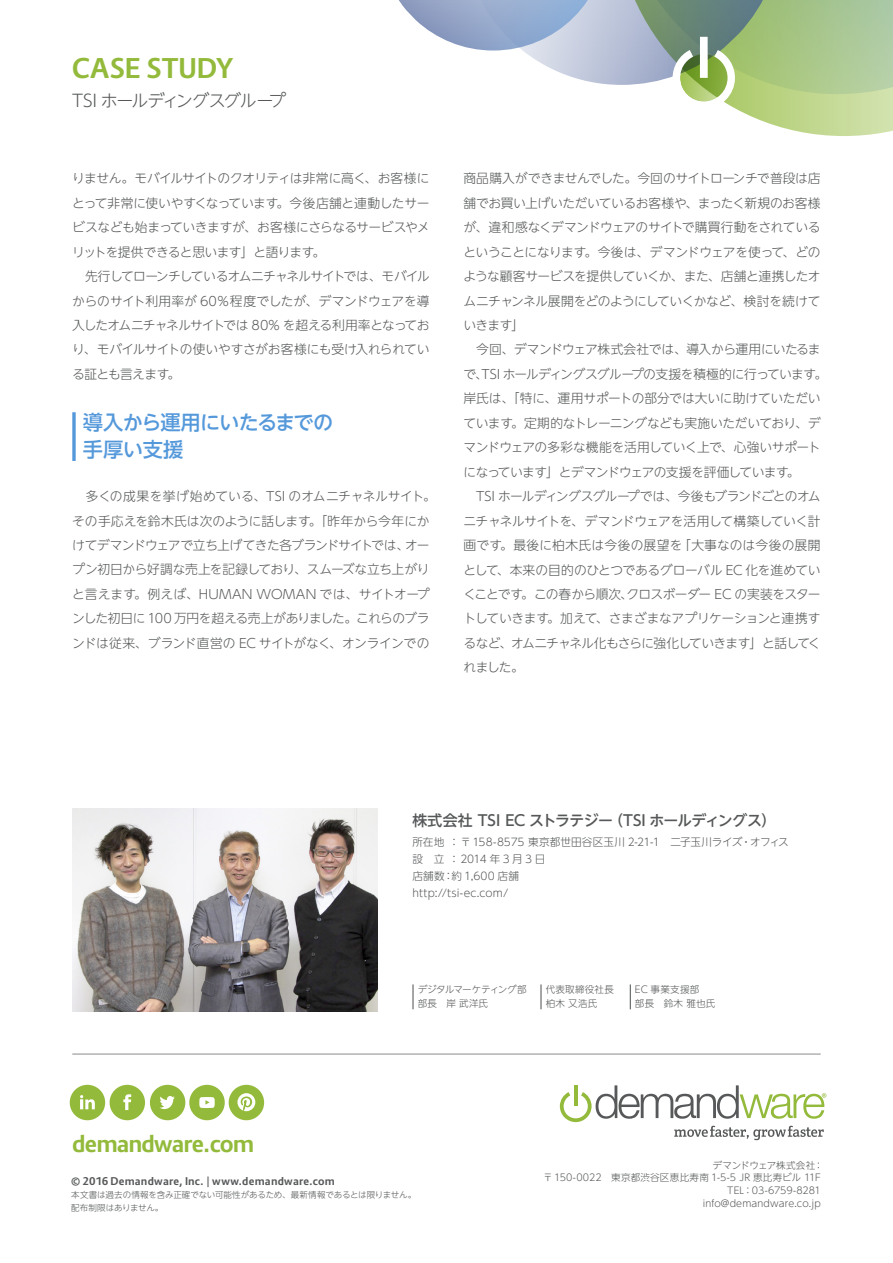
<style>
.page{position:relative;width:893px;height:1263px;background:#fff}
.page>*{position:absolute;margin:0;border:0;box-sizing:border-box;transform-origin:0 0}
.t1{font:700 27px "Route 159";color:#93ba3b}
.t2{font:700 22.8px "Route 159";letter-spacing:-.04em;color:#93ba3b}
.t3{font:500 20.25px/27.6px "UD Shin Go NT Pr 6 N";letter-spacing:-.03em;color:#5599db}
.t4{font:300 16.95px "UD Shin Go NT Pr 6 N";letter-spacing:-.08em;color:#565859}
.t5{font:500 14.85px "UD Shin Go NT Pr 6 N";letter-spacing:-.03em;color:#565859}
.t6{font:300 12.75px/24.5px "UD Shin Go NT Pr 6 N";letter-spacing:-.03em;color:#565859}
.t7{font:300 10.65px/17px "UD Shin Go NT Pr 6 N";letter-spacing:.01em;color:#565859}
.t8{font:700 10.65px "Route 159";letter-spacing:.02em;color:#565859}
.t9{font:300 9.6px/12.8px "UD Shin Go NT Pr 6 N";letter-spacing:.01em;color:#565859}
.t10{font:300 9.6px/13.8px "UD Shin Go NT Pr 6 N";letter-spacing:-.025em;color:#565859}
.t11{font:300 8.55px/12.8px "UD Shin Go NT Pr 6 N";letter-spacing:-.02em;color:#565859}
</style>
<div class="page">
<svg style="left:399px;top:0;width:494px;height:136px"></svg>
<div style="left:70px;top:1085px;width:35px;height:35px;background:#93ba3b;border-radius:50%"></div>
<svg style="left:80px;top:1095px;width:15px;height:14px"></svg>
<div style="left:110px;top:1085px;width:35px;height:35px;background:#93ba3b;border-radius:50%"></div>
<svg style="left:123px;top:1094px;width:8px;height:16px"></svg>
<div style="left:150px;top:1085px;width:35px;height:35px;background:#93ba3b;border-radius:50%"></div>
<svg style="left:160px;top:1096px;width:15px;height:13px"></svg>
<div style="left:189px;top:1085px;width:36px;height:35px;background:#93ba3b;border-radius:50%"></div>
<svg style="left:199px;top:1097px;width:16px;height:11px"></svg>
<div style="left:229px;top:1085px;width:35px;height:35px;background:#93ba3b;border-radius:50%"></div>
<svg style="left:237px;top:1093px;width:18px;height:18px"></svg>
<hr style="left:72px;top:1053px;width:749px;height:2px;background:#b1b2b1">
<svg style="left:560px;top:1085px;width:266px;height:55px"></svg>
<img style="left:72px;top:808px;width:306px;height:204px">
<hr style="left:412px;top:984px;width:2px;height:25px;background:#565859">
<svg style="left:540px;top:984px;width:1px;height:25px"></svg>
<svg style="left:630px;top:984px;width:1px;height:25px"></svg>
<svg style="left:72px;top:412px;width:4px;height:49px"></svg>
<h1 class="t1" style="left:72px;top:53px;width:163px">CASE STUDY</h1>
<h3 class="t4" style="left:72px;top:87px;width:215px">TSI ホールディングスグループ</h3>
<p class="t6" style="left:72px;top:166px;width:359px">りません。モバイルサイトのクオリティは非常に高く、お客様にとって非常に使いやすくなっています。今後店舗と連動したサービスなども始まっていきますが、お客様にさらなるサービスやメリットを提供できると思います」と語ります。<br>　先行してローンチしているオムニチャネルサイトでは、モバイルからのサイト利用率が 60％程度でしたが、デマンドウェアを導入したオムニチャネルサイトでは 80% を超える利用率となっており、モバイルサイトの使いやすさがお客様にも受け入れられている証とも言えます。</p>
<h3 class="t3" style="left:83px;top:408px;width:252px">導入から運用にいたるまでの手厚い支援</h3>
<p class="t6" style="left:72px;top:484px;width:365px">　多くの成果を挙げ始めている、TSI のオムニチャネルサイト。その手応えを鈴木氏は次のように話します。「昨年から今年にかけてデマンドウェアで立ち上げてきた各ブランドサイトでは、オープン初日から好調な売上を記録しており、スムーズな立ち上がりと言えます。例えば、HUMAN WOMAN では、サイトオープンした初日に 100 万円を超える売上がありました。これらのブランドは従来、ブランド直営の EC サイトがなく、オンラインでの</p>
<p class="t6" style="left:463px;top:166px;width:365px">商品購入ができませんでした。今回のサイトローンチで普段は店舗でお買い上げいただいているお客様や、まったく新規のお客様が、違和感なくデマンドウェアのサイトで購買行動をされているということになります。今後は、デマンドウェアを使って、どのような顧客サービスを提供していくか、また、店舗と連携したオムニチャンネル展開をどのようにしていくかなど、検討を続けていきます」<br>　今回、デマンドウェア株式会社では、導入から運用にいたるまで、TSI ホールディングスグループの支援を積極的に行っています。岸氏は、「特に、運用サポートの部分では大いに助けていただいています。定期的なトレーニングなども実施いただいており、デマンドウェアの多彩な機能を活用していく上で、心強いサポートになっています」とデマンドウェアの支援を評価しています。　TSI ホールディングスグループでは、今後もブランドごとのオムニチャネルサイトを、デマンドウェアを活用して構築していく計画です。最後に柏木氏は今後の展望を「大事なのは今後の展開として、本来の目的のひとつであるグローバル EC 化を進めていくことです。この春から順次、クロスボーダー EC の実装をスタートしていきます。加えて、さまざまなアプリケーションと連携するなど、オムニチャネル化もさらに強化していきます」と話してくれました。</p>
<p class="t5" style="left:412px;top:808px;width:365px">株式会社 TSI EC ストラテジー（TSI ホールディングス）</p>
<p class="t7" style="left:412px;top:833px;width:378px">所在地： 〒158-8575 東京都世田谷区玉川 2-21-1　二子玉川ライズ・オフィス設　立： 2014年3月3日<br>店舗数：約 1,600 店舗　<br>http://tsi-ec.com/</p>
<h2 class="t2" style="left:72px;top:1130px;width:183px">demandware.com</h2>
<p class="t10" style="left:418px;top:982px;width:111px">デジタルマーケティング部部長　岸 武洋氏</p>
<p class="t9" style="left:546px;top:982px;width:70px;line-height:13.8px">代表取締役社長柏木 又浩氏</p>
<p class="t9" style="left:635px;top:982px;width:82px;line-height:13.8px">EC 事業支援部<br>部長　鈴木 雅也氏</p>
<p class="t8" style="left:71px;top:1175px;width:265px">© 2016 Demandware, Inc. | www.demandware.com</p>
<p class="t11" style="left:71px;top:1188px;width:346px">本文書は過去の情報を含み正確でない可能性があるため、最新情報であるとは限りません。配布制限はありません。</p>
<p class="t9" style="left:543px;top:1158px;width:282px;text-align:right">デマンドウェア株式会社：<br>〒150-0022　東京都渋谷区恵比寿南 1-5-5 JR 恵比寿ビル 11F<br>TEL：03-6759-8281<br>info@demandware.co.jp</p>
</div>
